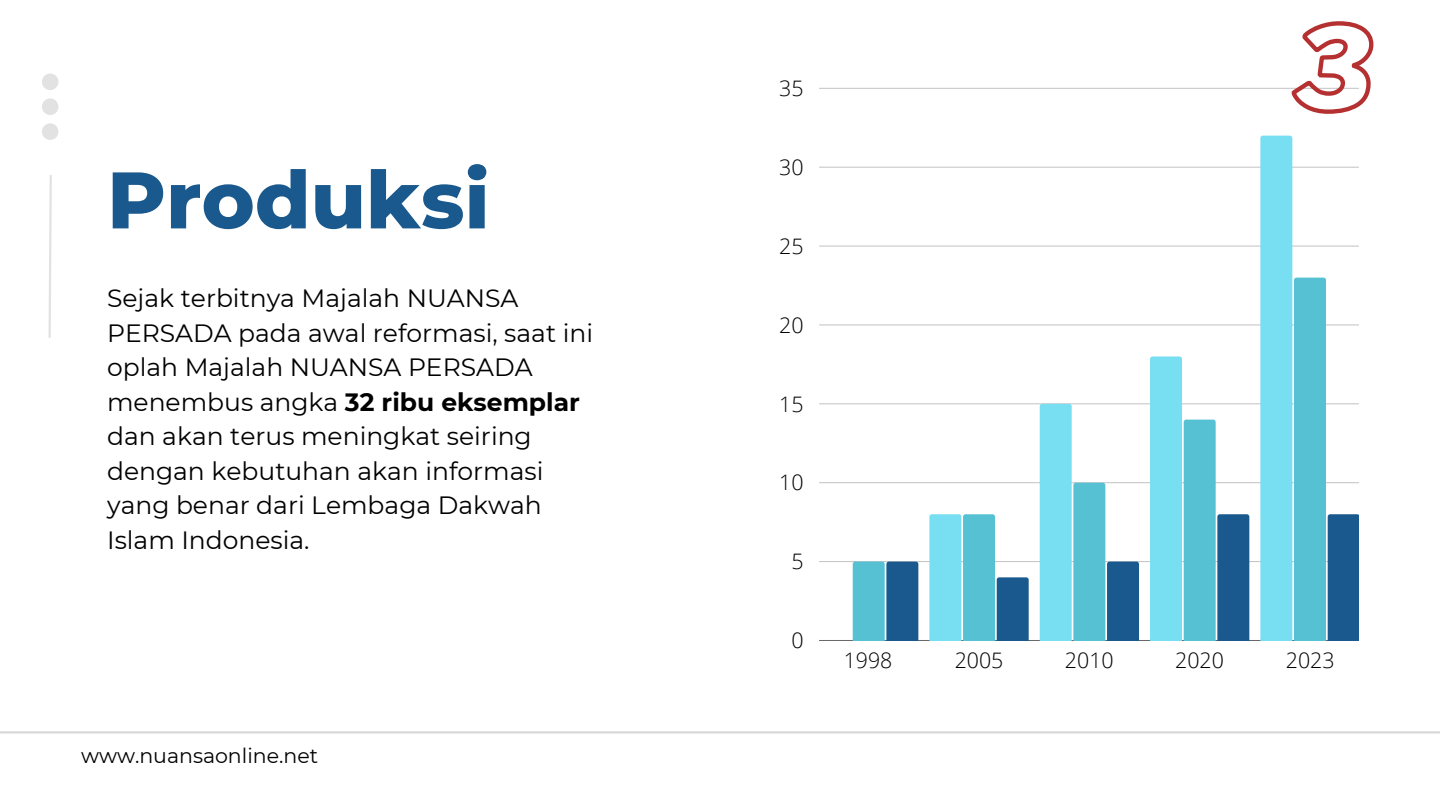
<style>
.page{position:relative;width:1440px;height:810px;background:#fff}
.page>*{position:absolute;margin:0;border:0;box-sizing:border-box;transform-origin:0 0}
.t1{font:800 80px "Montserrat";color:#19598d}
.t2{font:25px/34.5px "Montserrat";color:#000}
.t3{font:300 21.4px "Open Sans";color:#000}
.t4{font:20.5px "Montserrat";color:#000}
.s1{font-weight:700}
</style>
<div class="page">
<hr style="left:819px;top:561px;width:540px;height:1px;background:#000">
<hr style="left:819px;top:482px;width:540px;height:1px;background:#000">
<hr style="left:819px;top:403px;width:540px;height:1px;background:#000">
<hr style="left:819px;top:325px;width:540px;height:1px;background:#000">
<hr style="left:819px;top:246px;width:540px;height:1px;background:#000">
<hr style="left:819px;top:167px;width:540px;height:1px;background:#000">
<hr style="left:819px;top:88px;width:540px;height:1px;background:#000">
<hr style="left:819px;top:640px;width:540px;height:1px;background:#000">
<svg style="left:853px;top:562px;width:65px;height:78px;background:#3d90b2"></svg>
<svg style="left:929px;top:514px;width:100px;height:126px"></svg>
<svg style="left:1040px;top:404px;width:99px;height:236px"></svg>
<svg style="left:1150px;top:356px;width:99px;height:284px"></svg>
<svg style="left:1260px;top:136px;width:99px;height:504px"></svg>
<hr style="left:0;top:731px;width:1440px;height:3px;background:#d9d9d9">
<svg style="left:42px;top:74px;width:16px;height:66px"></svg>
<svg style="left:48px;top:175px;width:4px;height:163px"></svg>
<svg style="left:1290px;top:21px;width:84px;height:93px"></svg>
<p class="t1" style="left:107px;top:151px;width:384px">Produksi</p>
<p class="t2" style="left:107px;top:281px;width:487px">Sejak terbitnya Majalah NUANSA<br>PERSADA pada awal reformasi, saat ini oplah Majalah NUANSA PERSADA menembus angka <span class="s1">32 ribu eksemplar </span>dan akan terus meningkat seiring dengan kebutuhan akan informasi yang benar dari Lembaga Dakwah<br>Islam Indonesia.</p>
<p class="t4" style="left:81px;top:743px;width:239px">www.nuansaonline.net</p>
<p class="t3" style="left:779px;top:73px;width:26px">35</p>
<p class="t3" style="left:779px;top:152px;width:26px">30</p>
<p class="t3" style="left:779px;top:231px;width:26px">25</p>
<p class="t3" style="left:779px;top:310px;width:26px">20</p>
<p class="t3" style="left:779px;top:389px;width:26px">15</p>
<p class="t3" style="left:779px;top:468px;width:26px">10</p>
<p class="t3" style="left:791px;top:546px;width:14px">5</p>
<p class="t3" style="left:791px;top:625px;width:14px">0</p>
<p class="t3" style="left:844px;top:645px;width:50px">1998</p>
<p class="t3" style="left:955px;top:645px;width:50px">2005</p>
<p class="t3" style="left:1065px;top:645px;width:50px">2010</p>
<p class="t3" style="left:1175px;top:645px;width:50px">2020</p>
<p class="t3" style="left:1286px;top:645px;width:50px">2023</p>
</div>
